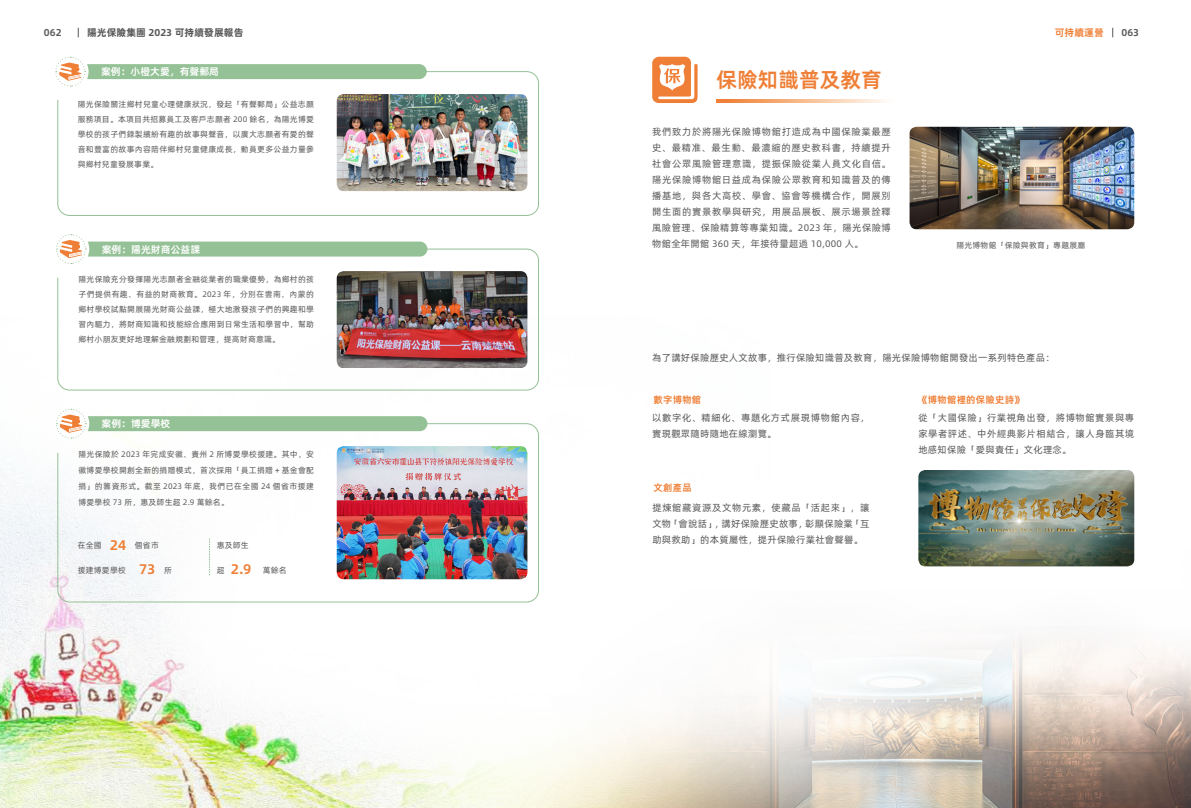
<style>
.page{position:relative;width:1191px;height:808px;background:#fff}
.page>*{position:absolute;margin:0;border:0;box-sizing:border-box;transform-origin:0 0}
.t1{font:21px "Alibaba Pu Hui Ti 3 85 Bold";color:#ef7f36}
.t2{font:14px "Alibaba Pu Hui Ti 3 85 Bold";color:#ef7f36}
.t3{font:10px "Alibaba Pu Hui Ti 3 85 Bold";color:#fff}
.t4{font:700 10px "Alibaba Pu Hui Ti 3 95 Extra";color:#595757}
.t5{font:10px "Alibaba Pu Hui Ti 3 85 Bold";color:#595757}
.t6{font:10px "Alibaba Pu Hui Ti 3 85 Bold";color:#ef7f36}
.t7{font:9.5px/16px "Alibaba Pu Hui Ti 3 55 Regular";letter-spacing:.025em;color:#595757;text-align:justify}
.t8{font:9.5px/16px "Alibaba Pu Hui Ti 3 55 Regular";letter-spacing:.065em;color:#595757}
.t9{font:9.5px "Alibaba Pu Hui Ti 3 85 Bold";letter-spacing:.025em;color:#ef7f36}
.t10{font:8px/15px "Alibaba Pu Hui Ti 3 55 Regular";letter-spacing:.03em;color:#595757;text-align:justify}
.s1{font-family:"Alibaba Pu Hui Ti 3 85 Bold";font-size:14px;color:#ef7f36}
</style>
<div class="page">
<img style="left:0;top:27px;width:1191px;height:781px">
<svg style="left:652px;top:56px;width:45px;height:47px"></svg>
<svg style="left:57px;top:249px;width:482px;height:142px"></svg>
<svg style="left:55px;top:234px;width:372px;height:30px"></svg>
<svg style="left:57px;top:423px;width:482px;height:179px"></svg>
<svg style="left:55px;top:408px;width:372px;height:31px"></svg>
<svg style="left:209px;top:538px;width:1px;height:37px"></svg>
<svg style="left:57px;top:71px;width:482px;height:145px"></svg>
<svg style="left:55px;top:56px;width:372px;height:31px"></svg>
<img style="left:337px;top:94px;width:190px;height:97px">
<img style="left:337px;top:271px;width:190px;height:97px">
<img style="left:337px;top:446px;width:190px;height:133px">
<img style="left:918px;top:470px;width:216px;height:96px">
<img style="left:909px;top:127px;width:225px;height:102px">
<svg style="left:716px;top:99px;width:178px;height:4px"></svg>
<p class="t5" style="left:44px;top:25px;width:19px">062</p>
<p class="t4" style="left:87px;top:25px;width:158px">陽光保險集團 2023 可持續發展報告</p>
<p class="t5" style="left:1121px;top:25px;width:19px">063</p>
<p class="t6" style="left:1054px;top:25px;width:51px">可持續運營</p>
<p class="t3" style="left:101px;top:64px;width:120px">案例：小橙大愛，有聲郵局</p>
<p class="t10" style="left:78px;top:96px;width:238px">陽光保險關注鄉村兒童心理健康狀況，發起「有聲郵局」公益志願服務項目。本項目共招募員工及客戶志願者 200 餘名，為陽光博愛學校的孩子們錄製繽紛有趣的故事與聲音，以廣大志願者有愛的聲音和豐富的故事內容陪伴鄉村兒童健康成長，動員更多公益力量參與鄉村兒童發展事業。</p>
<p class="t3" style="left:102px;top:241px;width:100px">案例：陽光財商公益課</p>
<p class="t10" style="left:78px;top:271px;width:237px">陽光保險充分發揮陽光志願者金融從業者的職業優勢，為鄉村的孩子們提供有趣、有益的財商教育。2023 年，分別在雲南、內蒙的鄉村學校試點開展陽光財商公益課，極大地激發孩子們的興趣和學習內驅力，將財商知識和技能綜合應用到日常生活和學習中，幫助鄉村小朋友更好地理解金融規劃和管理，提高財商意識。</p>
<p class="t3" style="left:101px;top:416px;width:70px">案例：博愛學校</p>
<p class="t10" style="left:78px;top:446px;width:237px;line-height:16px">陽光保險於 2023 年完成安徽、貴州 2 所博愛學校援建。其中，安徽博愛學校開創全新的捐贈模式，首次採用「員工捐贈 + 基金會配捐」的籌資形式。截至 2023 年底，我們已在全國 24 個省市援建博愛學校 73 所，惠及師生超 2.9 萬餘名。</p>
<p class="t10" style="left:78px;top:538px;width:26px">在全國</p>
<p class="t10" style="left:78px;top:562px;width:50px">援建博愛學校</p>
<p class="t10" style="left:110px;top:538px;width:50px"><span class="s1">24</span> 個省市</p>
<h2 class="t2" style="left:139px;top:558px;width:18px">73</h2>
<h2 class="t2" style="left:231px;top:558px;width:22px">2.9</h2>
<p class="t10" style="left:217px;top:538px;width:34px">惠及師生</p>
<p class="t10" style="left:164px;top:562px;width:9px">所</p>
<p class="t10" style="left:217px;top:562px;width:9px">超</p>
<p class="t10" style="left:263px;top:562px;width:26px">萬餘名</p>
<h1 class="t1" style="left:716px;top:63px;width:167px">保險知識普及教育</h1>
<p class="t7" style="left:652px;top:123px;width:240px">我們致力於將陽光保險博物館打造成為中國保險業最歷史、最精准、最生動、最濃縮的歷史教科書，持續提升社會公眾風險管理意識，提振保險從業人員文化自信。陽光保險博物館日益成為保險公眾教育和知識普及的傳播基地，與各大高校、學會、協會等機構合作，開展別開生面的實景教學與研究，用展品展板、展示場景詮釋風險管理、保險精算等專業知識。2023 年，陽光保險博物館全年開館 360 天，年接待量超過 10,000 人。</p>
<p class="t10" style="left:956px;top:237px;width:130px">陽光博物館「保險與教育」專題展廳</p>
<p class="t7" style="left:652px;top:349px;width:404px">為了講好保險歷史人文故事，推行保險知識普及教育，陽光保險博物館開發出一系列特色產品：</p>
<p class="t9" style="left:653px;top:392px;width:49px">數字博物館</p>
<p class="t8" style="left:652px;top:409px;width:219px">以數字化、精細化、專題化方式展現博物館內容，實現觀眾隨時隨地在線瀏覽。</p>
<p class="t9" style="left:653px;top:480px;width:40px">文創產品</p>
<p class="t7" style="left:652px;top:499px;width:219px">提煉館藏資源及文物元素，使藏品「活起來」，讓文物「會說話」，講好保險歷史故事，彰顯保險業「互助與救助」的本質屬性，提升保險行業社會聲譽。</p>
<p class="t9" style="left:918px;top:392px;width:107px">《博物館裡的保險史詩》</p>
<p class="t7" style="left:918px;top:409px;width:217px">從「大國保險」行業視角出發，將博物館實景與專家學者評述、中外經典影片相結合，讓人身臨其境地感知保險「愛與責任」文化理念。</p>
</div>
